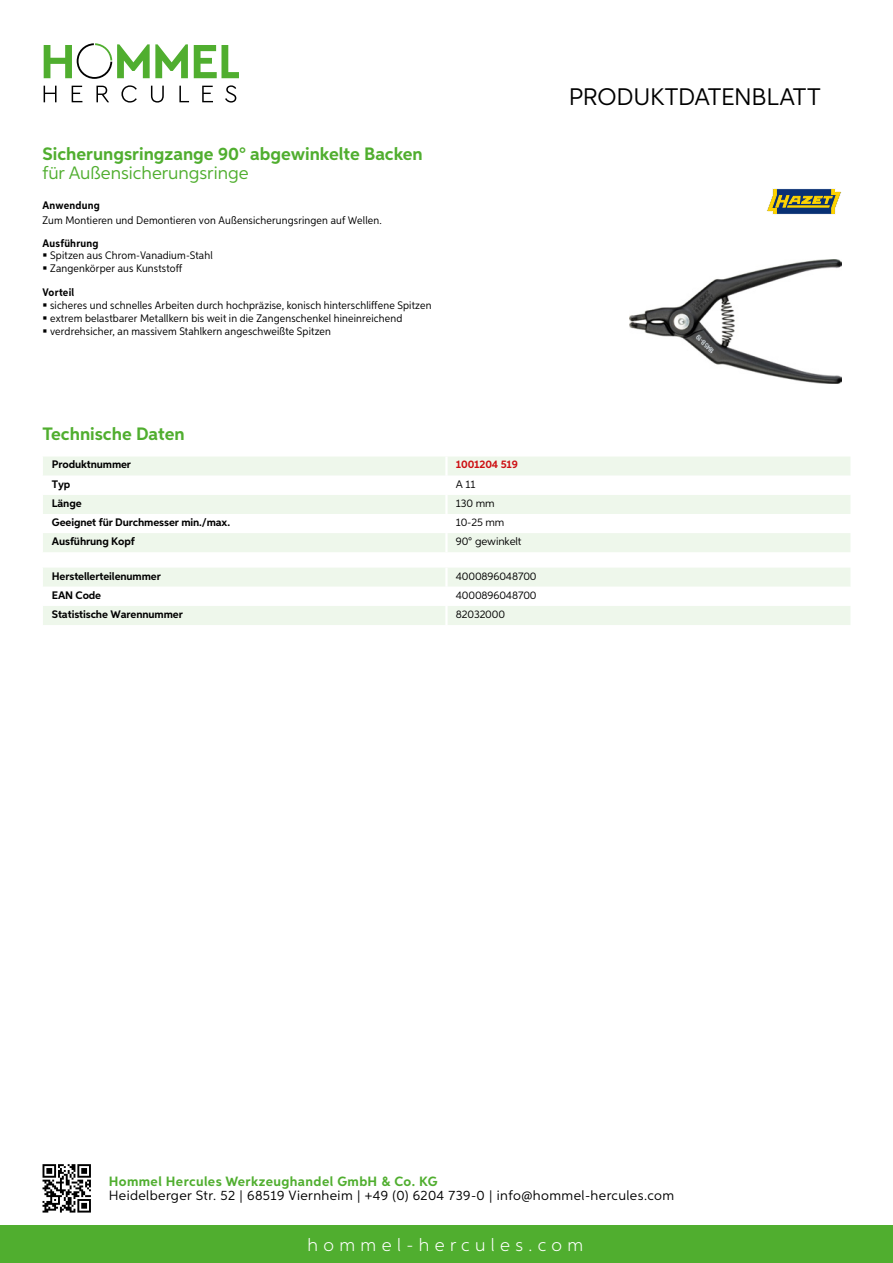
<style>
.page{position:relative;width:893px;height:1263px;background:#fff}
.page>*{position:absolute;margin:0;border:0;box-sizing:border-box;transform-origin:0 0}
.t1{font:24px "Aspira";letter-spacing:-.01em;color:#000}
.t2{font:700 18px "Aspira";color:#50ae2f}
.t3{font:18px "Aspira";color:#50ae2f}
.t4{font:300 18px "Aspira";letter-spacing:.3em;color:#fff}
.t5{font:13.5px "Aspira";letter-spacing:.03em;color:#000}
.t6{font:700 13.5px "Aspira";letter-spacing:.03em;color:#50ae2f}
.t7{font:10.95px/12.8px "Aspira Nar";letter-spacing:.015em;color:#000}
.t8{font:700 10.95px "Aspira";letter-spacing:-.01em;color:#000}
.t9{font:10.95px "Aspira";letter-spacing:-.01em;color:#000}
.t10{font:700 10.95px "Aspira Nar";letter-spacing:.02em;color:#000}
.t11{font:700 10.95px "Aspira";letter-spacing:-.01em;color:#cd1013}
</style>
<div class="page">
<div style="left:0;top:1226px;width:893px;height:37px;background:#50ae2f"></div>
<svg style="left:43px;top:1164px;width:48px;height:48px"></svg>
<svg style="left:194px;top:45px;width:45px;height:33px"></svg>
<svg style="left:44px;top:43px;width:144px;height:36px"></svg>
<svg style="left:44px;top:86px;width:13px;height:16px"></svg>
<svg style="left:72px;top:86px;width:10px;height:16px"></svg>
<svg style="left:96px;top:86px;width:13px;height:16px"></svg>
<svg style="left:121px;top:85px;width:16px;height:18px"></svg>
<svg style="left:151px;top:86px;width:13px;height:17px"></svg>
<svg style="left:179px;top:86px;width:10px;height:16px"></svg>
<svg style="left:202px;top:86px;width:11px;height:16px"></svg>
<svg style="left:225px;top:85px;width:11px;height:18px"></svg>
<div style="left:43px;top:457px;width:807px;height:95px;background:#eef7eb"></div>
<svg style="left:43px;top:476px;width:807px;height:57px"></svg>
<hr style="left:445px;top:456px;width:3px;height:20px;background:#fff">
<hr style="left:445px;top:476px;width:3px;height:19px;background:#fff">
<hr style="left:445px;top:495px;width:3px;height:19px;background:#fff">
<hr style="left:445px;top:514px;width:3px;height:19px;background:#fff">
<hr style="left:445px;top:533px;width:3px;height:19px;background:#fff">
<svg style="left:43px;top:568px;width:807px;height:57px"></svg>
<hr style="left:445px;top:606px;width:3px;height:19px;background:#fff">
<img style="left:629px;top:259px;width:213px;height:125px">
<svg style="left:767px;top:188px;width:75px;height:26px;background:#818763"></svg>
<h2 class="t2" style="left:43px;top:142px;width:382px">Sicherungsringzange 90° abgewinkelte Backen</h2>
<h2 class="t3" style="left:43px;top:162px;width:208px">für Außensicherungsringe</h2>
<p class="t10" style="left:43px;top:199px;width:59px">Anwendung</p>
<p class="t7" style="left:43px;top:214px;width:341px">Zum Montieren und Demontieren von Außensicherungsringen auf Wellen.</p>
<p class="t10" style="left:43px;top:236px;width:58px">Ausführung</p>
<p class="t7" style="left:50px;top:249px;width:164px">Spitzen aus Chrom-Vanadium-Stahl<br>Zangenkörper aus Kunststoff</p>
<p class="t10" style="left:43px;top:286px;width:33px">Vorteil</p>
<p class="t7" style="left:50px;top:299px;width:383px">sicheres und schnelles Arbeiten durch hochpräzise, konisch hinterschliffene Spitzen extrem belastbarer Metallkern bis weit in die Zangenschenkel hineinreichend verdrehsicher, an massivem Stahlkern angeschweißte Spitzen</p>
<h1 class="t1" style="left:569px;top:82px;width:253px">Produktdatenblatt</h1>
<h2 class="t2" style="left:43px;top:422px;width:144px">Technische Daten</h2>
<p class="t8" style="left:52px;top:458px;width:81px">Produktnummer</p>
<p class="t11" style="left:456px;top:458px;width:64px">1001204 519</p>
<p class="t8" style="left:52px;top:477px;width:20px">Typ</p>
<p class="t9" style="left:456px;top:477px;width:21px">A 11</p>
<p class="t8" style="left:52px;top:496px;width:31px">Länge</p>
<p class="t9" style="left:456px;top:496px;width:40px">130 mm</p>
<p class="t8" style="left:52px;top:515px;width:180px">Geeignet für Durchmesser min./max.</p>
<p class="t9" style="left:456px;top:515px;width:50px">10-25 mm</p>
<p class="t8" style="left:52px;top:534px;width:84px">Ausführung Kopf</p>
<p class="t9" style="left:456px;top:535px;width:67px">90° gewinkelt</p>
<p class="t8" style="left:52px;top:569px;width:111px">Herstellerteilenummer</p>
<p class="t9" style="left:456px;top:569px;width:82px">4000896048700</p>
<p class="t8" style="left:52px;top:588px;width:51px">EAN Code</p>
<p class="t9" style="left:456px;top:588px;width:82px">4000896048700</p>
<p class="t8" style="left:52px;top:607px;width:132px">Statistische Warennummer</p>
<p class="t9" style="left:456px;top:607px;width:51px">82032000</p>
<p class="t6" style="left:109px;top:1172px;width:330px">Hommel Hercules Werkzeughandel GmbH &amp; Co. KG</p>
<p class="t5" style="left:109px;top:1187px;width:567px">Heidelberger Str. 52 | 68519 Viernheim | +49 (0) 6204 739-0 | info@hommel-hercules.com</p>
<h2 class="t4" style="left:307px;top:1234px;width:277px">hommel-hercules.com</h2>
</div>
